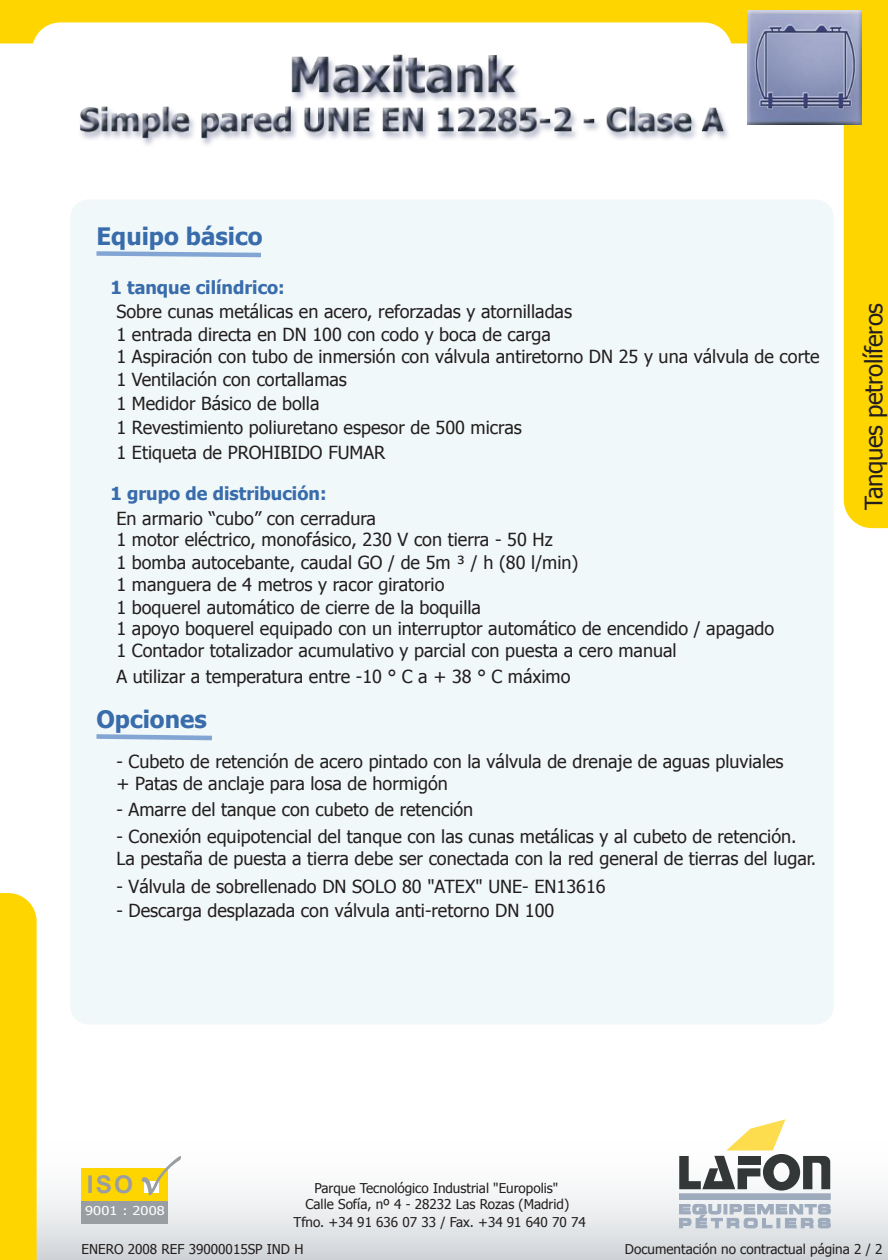
<style>
.page{position:relative;width:888px;height:1260px;background:#fff}
.page>*{position:absolute;margin:0;border:0;box-sizing:border-box;transform-origin:0 0}
.t1{font:700 24.45px "Arial";color:#999ea2}
.t2{font:700 24px "Tahoma";color:#386cab}
.t3{font:24px "Tahoma";letter-spacing:-.015em;color:#241f1f}
.t4{font:18px/23.5px "Tahoma";color:#241f1f}
.t5{font:700 18px "Tahoma";color:#386cab}
.t6{font:13.5px/16.5px "Tahoma";color:#241f1f;text-align:center}
.t7{font:12.15px "Tahoma";letter-spacing:.01em;color:#fff;scale:1.2 1}
</style>
<div class="page">
<div style="left:23px;top:1112px;width:865px;height:148px;background:linear-gradient(to bottom,#fff,#d9dde0)"></div>
<div style="left:71px;top:200px;width:762px;height:825px;background:#f1f8fa;border-radius:18px"></div>
<svg style="left:96px;top:734px;width:116px;height:7px"></svg>
<svg style="left:679px;top:1119px;width:151px;height:72px"></svg>
<div style="left:679px;top:1194px;width:151px;height:5px;background:#9eabbc"></div>
<div style="left:679px;top:1193px;width:152px;height:7px;border:1px solid #9eabbc"></div>
<svg style="left:679px;top:1204px;width:152px;height:24px;background:#bec6d1"></svg>
<div style="left:0;top:893px;width:37px;height:367px;background:#ffd500"></div>
<svg style="left:0;top:0;width:888px;height:529px"></svg>
<img style="left:747px;top:10px;width:115px;height:115px">
<div style="left:82px;top:1168px;width:86px;height:33px;background:#ffd500"></div>
<div style="left:82px;top:1201px;width:86px;height:23px;background:#999ea2"></div>
<svg style="left:140px;top:1155px;width:42px;height:41px"></svg>
<h2 class="t2" style="left:97px;top:219px;width:168px">Equipo básico</h2>
<p class="t5" style="left:110px;top:275px;width:176px">1 tanque cilíndrico:</p>
<p class="t4" style="left:116px;top:299px;width:705px">Sobre cunas metálicas en acero, reforzadas y atornilladas<br>1 entrada directa en DN 100 con codo y boca de carga<br>1 Aspiración con tubo de inmersión con válvula antiretorno DN 25 y una válvula de corte 1 Ventilación con cortallamas<br>1 Medidor Básico de bolla<br>1 Revestimiento poliuretano espesor de 500 micras<br>1 Etiqueta de PROHIBIDO FUMAR</p>
<p class="t5" style="left:110px;top:480px;width:218px">1 grupo de distribución:</p>
<p class="t4" style="left:116px;top:507px;width:659px;line-height:22px">En armario “cubo” con cerradura<br>1 motor eléctrico, monofásico, 230 V con tierra - 50 Hz<br>1 bomba autocebante, caudal GO / de 5m ³ / h (80 l/min)<br>1 manguera de 4 metros y racor giratorio<br>1 boquerel automático de cierre de la boquilla<br>1 apoyo boquerel equipado con un interruptor automático de encendido / apagado 1 Contador totalizador acumulativo y parcial con puesta a cero manual</p>
<p class="t4" style="left:116px;top:663px;width:456px">A utilizar a temperatura entre -10 ° C a + 38 ° C máximo</p>
<h2 class="t2" style="left:97px;top:702px;width:112px">Opciones</h2>
<p class="t4" style="left:116px;top:750px;width:669px;line-height:21.6px">- Cubeto de retención de acero pintado con la válvula de drenaje de aguas pluviales + Patas de anclaje para losa de hormigón</p>
<p class="t4" style="left:116px;top:797px;width:358px">- Amarre del tanque con cubeto de retención</p>
<p class="t4" style="left:116px;top:825px;width:701px;line-height:21.6px">- Conexión equipotencial del tanque con las cunas metálicas y al cubeto de retención.<br>La pestaña de puesta a tierra debe ser conectada con la red general de tierras del lugar.</p>
<p class="t4" style="left:116px;top:873px;width:491px">- Válvula de sobrellenado DN SOLO 80 "ATEX" UNE- EN13616</p>
<p class="t4" style="left:116px;top:897px;width:440px">- Descarga desplazada con válvula anti-retorno DN 100</p>
<h2 class="t3" style="left:858px;top:510px;width:209px;rotate:-90deg">Tanques petrolíferos</h2>
<h1 class="t1" style="left:87px;top:1169px;width:48px">ISO</h1>
<p class="t7" style="left:85px;top:1203px;width:68px">9001 : 2008</p>
<p class="t6" style="left:305px;top:1179px;width:265px">Parque Tecnológico Industrial "Europolis"<br>Calle Sofía, nº 4 - 28232 Las Rozas (Madrid)</p>
<p class="t6" style="left:293px;top:1213px;width:294px">Tfno. +34 91 636 07 33 / Fax. +34 91 640 70 74</p>
<p class="t6" style="left:82px;top:1240px;width:223px">ENERO 2008 REF 39000015SP IND H</p>
<p class="t6" style="left:625px;top:1240px;width:259px">Documentación no contractual página 2 / 2</p>
</div>
